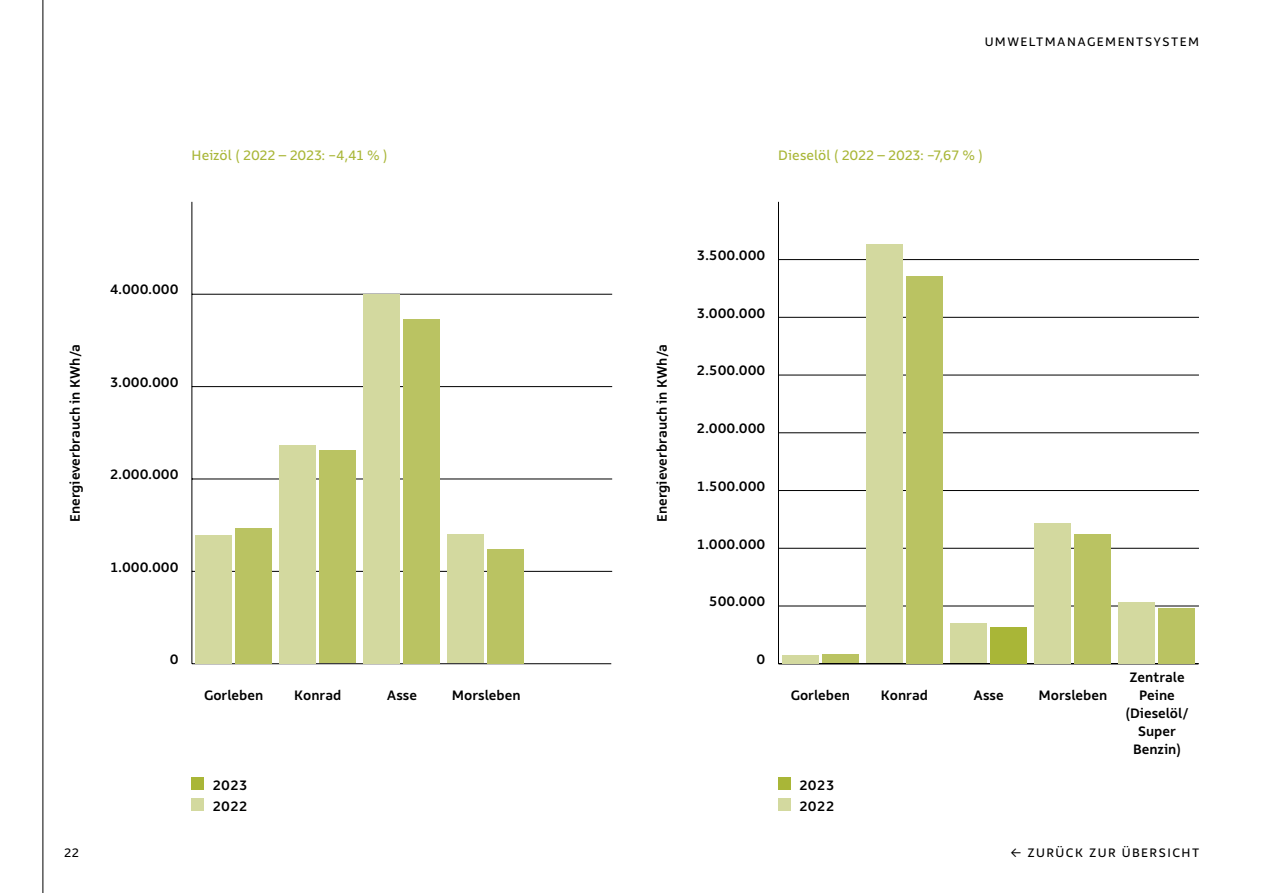
<style>
.page{position:relative;width:1263px;height:893px;background:#fff}
.page>*{position:absolute;margin:0;border:0;box-sizing:border-box;transform-origin:0 0}
.t1{font:500 15px/18px "Rehn";color:#000}
.t2{font:15px "Rehn";color:#a9b637}
.t3{font:13.5px "Rehn";letter-spacing:.11em;color:#000}
</style>
<div class="page">
<hr style="left:778px;top:202px;width:1px;height:462px;background:#000">
<hr style="left:778px;top:663px;width:421px;height:1px;background:#000">
<hr style="left:778px;top:606px;width:421px;height:1px;background:#000">
<hr style="left:778px;top:548px;width:421px;height:1px;background:#000">
<hr style="left:778px;top:490px;width:421px;height:1px;background:#000">
<hr style="left:778px;top:432px;width:421px;height:1px;background:#000">
<hr style="left:778px;top:375px;width:421px;height:1px;background:#000">
<hr style="left:778px;top:317px;width:421px;height:1px;background:#000">
<hr style="left:778px;top:259px;width:421px;height:1px;background:#000">
<div style="left:822px;top:654px;width:37px;height:9px;background:#bac362"></div>
<div style="left:906px;top:276px;width:37px;height:387px;background:#bac362"></div>
<div style="left:990px;top:627px;width:37px;height:36px;background:#a9b637"></div>
<div style="left:1074px;top:534px;width:36px;height:129px;background:#bac362"></div>
<div style="left:1158px;top:608px;width:36px;height:55px;background:#bac362"></div>
<div style="left:782px;top:655px;width:36px;height:8px;background:#d3d99f"></div>
<div style="left:866px;top:244px;width:36px;height:419px;background:#d3d99f"></div>
<div style="left:950px;top:623px;width:36px;height:40px;background:#d3d99f"></div>
<div style="left:1033px;top:523px;width:37px;height:140px;background:#d3d99f"></div>
<div style="left:1117px;top:602px;width:37px;height:61px;background:#d3d99f"></div>
<div style="left:778px;top:798px;width:13px;height:13px;background:#d3d99f"></div>
<div style="left:778px;top:777px;width:13px;height:13px;background:#a9b637"></div>
<div style="left:191px;top:798px;width:13px;height:13px;background:#d3d99f"></div>
<div style="left:191px;top:777px;width:13px;height:13px;background:#a9b637"></div>
<hr style="left:192px;top:663px;width:419px;height:1px;background:#000">
<hr style="left:191px;top:202px;width:1px;height:462px;background:#000">
<hr style="left:192px;top:571px;width:420px;height:1px;background:#000">
<hr style="left:192px;top:479px;width:420px;height:1px;background:#000">
<hr style="left:192px;top:386px;width:420px;height:1px;background:#000">
<hr style="left:192px;top:294px;width:420px;height:1px;background:#000">
<div style="left:235px;top:528px;width:37px;height:135px;background:#bac362"></div>
<div style="left:319px;top:451px;width:37px;height:212px;background:#bac362"></div>
<div style="left:403px;top:319px;width:37px;height:344px;background:#bac362"></div>
<div style="left:487px;top:549px;width:37px;height:114px;background:#bac362"></div>
<div style="left:195px;top:535px;width:37px;height:128px;background:#d3d99f"></div>
<div style="left:279px;top:445px;width:37px;height:218px;background:#d3d99f"></div>
<div style="left:363px;top:294px;width:37px;height:369px;background:#d3d99f"></div>
<div style="left:447px;top:534px;width:37px;height:129px;background:#d3d99f"></div>
<hr style="left:43px;top:0;width:1px;height:893px;background:#000">
<p class="t3" style="left:985px;top:33px;width:216px">UMWELTMANAGEMENTSYSTEM</p>
<p class="t2" style="left:192px;top:145px;width:197px">Heizöl ( 2022 – 2023: -4,41 % )</p>
<p class="t2" style="left:778px;top:145px;width:206px">Dieselöl ( 2022 – 2023: -7,67 % )</p>
<p class="t1" style="left:110px;top:280px;width:70px">4.000.000</p>
<p class="t1" style="left:66px;top:522px;width:180px;rotate:-90deg">Energieverbrauch in KWh/a</p>
<p class="t1" style="left:653px;top:522px;width:180px;rotate:-90deg">Energieverbrauch in KWh/a</p>
<p class="t1" style="left:110px;top:373px;width:70px">3.000.000</p>
<p class="t1" style="left:110px;top:465px;width:70px">2.000.000</p>
<p class="t1" style="left:110px;top:557px;width:70px">1.000.000</p>
<p class="t1" style="left:170px;top:650px;width:10px">0</p>
<p class="t1" style="left:204px;top:686px;width:61px">Gorleben</p>
<p class="t1" style="left:294px;top:686px;width:49px">Konrad</p>
<p class="t1" style="left:387px;top:686px;width:32px">Asse</p>
<p class="t1" style="left:452px;top:686px;width:70px">Morsleben</p>
<p class="t1" style="left:212px;top:774px;width:37px;line-height:21px">2023<br>2022</p>
<p class="t1" style="left:697px;top:246px;width:70px">3.500.000</p>
<p class="t1" style="left:697px;top:303px;width:70px">3.000.000</p>
<p class="t1" style="left:697px;top:361px;width:70px">2.500.000</p>
<p class="t1" style="left:697px;top:419px;width:70px">2.000.000</p>
<p class="t1" style="left:697px;top:477px;width:70px">1.500.000</p>
<p class="t1" style="left:697px;top:534px;width:70px">1.000.000</p>
<p class="t1" style="left:709px;top:592px;width:58px">500.000</p>
<p class="t1" style="left:757px;top:650px;width:10px">0</p>
<p class="t1" style="left:791px;top:686px;width:61px">Gorleben</p>
<p class="t1" style="left:881px;top:686px;width:49px">Konrad</p>
<p class="t1" style="left:974px;top:686px;width:32px">Asse</p>
<p class="t1" style="left:1038px;top:686px;width:70px">Morsleben</p>
<p class="t1" style="left:799px;top:776px;width:37px">2023</p>
<p class="t1" style="left:799px;top:797px;width:37px">2022</p>
<p class="t1" style="left:1125px;top:668px;width:65px;text-align:center">Zentrale<br>Peine (Dieselöl/<br>Super<br>Benzin)</p>
<p class="t3" style="left:64px;top:844px;width:17px">22</p>
<p class="t3" style="left:1010px;top:844px;width:190px">← ZURÜCK ZUR ÜBERSICHT</p>
</div>
